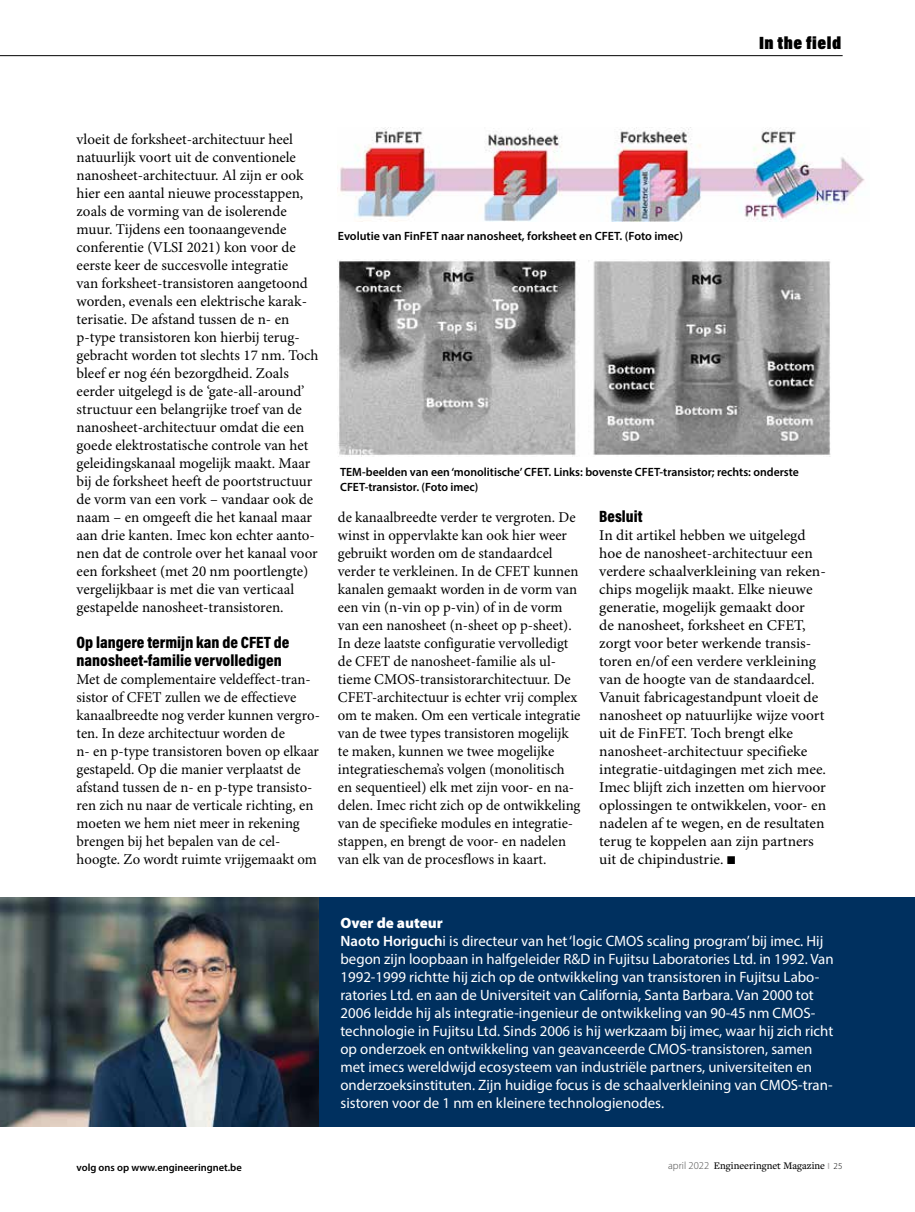
<style>
.page{position:relative;width:915px;height:1212px;background:#fff}
.page>*{position:absolute;margin:0;border:0;box-sizing:border-box;transform-origin:0 0}
.t1{font:900 18px "Acumin Pro Cond";letter-spacing:.03em;color:#000}
.t2{font:900 16.5px/18px "Acumin Pro Cond";color:#000}
.t3{font:15px/18px "Minion Pro";color:#000}
.t4{font:15px/18px "Myriad Pro";color:#fff}
.t5{font:600 12px/14.4px "Myriad Pro";color:#000}
.t6{font:500 10.5px "Freight Text Pro";color:#000}
.t7{font:600 10.5px "Myriad Pro";color:#000}
.s1{font-family:"Menlo";font-weight:700}
.s2{font-weight:900}
.s3{font-weight:600}
.s4{font-family:"Myriad Pro";font-weight:300;color:#4a4a49}
.s5{font-family:"Myriad Pro";font-weight:600;font-size:9px;color:#b3b2b2}
.s6{font-family:"Myriad Pro";font-weight:300;font-size:9px}
</style>
<div class="page">
<hr style="left:0;top:55px;width:842px;height:1px;background:#000">
<img style="left:340px;top:128px;width:525px;height:94px">
<img style="left:0;top:897px;width:319px;height:230px">
<img style="left:338px;top:259px;width:493px;height:197px">
<div style="left:319px;top:897px;width:595px;height:230px;background:#00305f"></div>
<p class="t1" style="left:758px;top:31px;width:84px">In the field</p>
<p class="t3" style="left:77px;top:131px;width:243px">vloeit de forksheet-architectuur heel natuurlijk voort uit de conventionele nanosheet-architectuur. Al zijn er ook hier een aantal nieuwe processtappen, zoals de vorming van de isolerende muur. Tijdens een toonaangevende conferentie (VLSI 2021) kon voor de eerste keer de succesvolle integratie<br>van forksheet-transistoren aangetoond worden, evenals een elektrische karak&shy;terisatie. De afstand tussen de n- en p-type transistoren kon hierbij terug&shy;gebracht worden tot slechts 17 nm. Toch bleef er nog één bezorgdheid. Zoals eerder uitgelegd is de ‘gate-all-around’ structuur een belangrijke troef van de nanosheet-architectuur omdat die een goede elektrostatische controle van het geleidingskanaal mogelijk maakt. Maar bij de forksheet heeft de poortstructuur de vorm van een vork – vandaar ook de naam – en omgeeft die het kanaal maar aan drie kanten. Imec kon echter aanto&shy;nen dat de controle over het kanaal voor een forksheet (met 20 nm poortlengte) vergelijkbaar is met die van verticaal gestapelde nanosheet-transistoren.</p>
<p class="t2" style="left:77px;top:633px;width:214px">Op langere termijn kan de CFET de nanosheet-familie vervolledigen</p>
<p class="t3" style="left:77px;top:671px;width:245px">Met de complementaire veldeffect-tran&shy;sistor of CFET zullen we de effectieve kanaalbreedte nog verder kunnen vergro&shy;ten. In deze architectuur worden de<br>n- en p-type transistoren boven op elkaar gestapeld. Op die manier verplaatst de afstand tussen de n- en p-type transisto&shy;ren zich nu naar de verticale richting, en moeten we hem niet meer in rekening brengen bij het bepalen van de cel&shy;hoogte. Zo wordt ruimte vrijgemaakt om</p>
<p class="t5" style="left:338px;top:228px;width:346px">Evolutie van FinFET naar nanosheet, forksheet en CFET. (Foto imec)</p>
<p class="t5" style="left:340px;top:465px;width:460px">TEM-beelden van een ‘monolitische’ CFET. Links: bovenste CFET-transistor; rechts: onderste<br>CFET-transistor. (Foto imec)</p>
<p class="t3" style="left:338px;top:509px;width:244px">de kanaalbreedte verder te vergroten. De winst in oppervlakte kan ook hier weer gebruikt worden om de standaardcel verder te verkleinen. In de CFET kunnen kanalen gemaakt worden in de vorm van een vin (n-vin op p-vin) of in de vorm van een nanosheet (n-sheet op p-sheet).<br>In deze laatste configuratie vervolledigt de CFET de nanosheet-familie als ul&shy;tieme CMOS-transistorarchitectuur. De CFET-architectuur is echter vrij complex om te maken. Om een verticale integratie van de twee types transistoren mogelijk te maken, kunnen we twee mogelijke integratieschema’s volgen (monolitisch en sequentieel) elk met zijn voor- en na&shy;delen. Imec richt zich op de ontwikkeling van de specifieke modules en integratie&shy;stappen, en brengt de voor- en nadelen van elk van de procesflows in kaart.</p>
<p class="t2" style="left:599px;top:507px;width:45px">Besluit</p>
<p class="t3" style="left:599px;top:527px;width:228px">In dit artikel hebben we uitgelegd hoe de nanosheet-architectuur een verdere schaalverkleining van reken&shy;chips mogelijk maakt. Elke nieuwe generatie, mogelijk gemaakt door<br>de nanosheet, forksheet en CFET, zorgt voor beter werkende transis&shy;toren en/of een verdere verkleining van de hoogte van de standaardcel.<br>Vanuit fabricagestandpunt vloeit de nanosheet op natuurlijke wijze voort uit de FinFET. Toch brengt elke nanosheet-architectuur specifieke integratie-uitdagingen met zich mee.<br>Imec blijft zich inzetten om hiervoor oplossingen te ontwikkelen, voor- en nadelen af te wegen, en de resultaten terug te koppelen aan zijn partners uit de chipindustrie. <span class="s1">◼</span></p>
<p class="t4" style="left:340px;top:913px;width:494px"><span class="s2">Over de auteur<br></span><span class="s3">Naoto Horiguch</span>i is directeur van het ‘logic CMOS scaling program’ bij imec. Hij begon zijn loopbaan in halfgeleider R&amp;D in Fujitsu Laboratories Ltd. in 1992. Van 1992-1999 richtte hij zich op de ontwikkeling van transistoren in Fujitsu Labo&shy;ratories Ltd. en aan de Universiteit van California, Santa Barbara. Van 2000 tot 2006 leidde hij als integratie-ingenieur de ontwikkeling van 90-45 nm CMOS&shy;technologie in Fujitsu Ltd. Sinds 2006 is hij werkzaam bij imec, waar hij zich richt op onderzoek en ontwikkeling van geavanceerde CMOS-transistoren, samen met imecs wereldwijd ecosysteem van industriële partners, universiteiten en onderzoeksinstituten. Zijn huidige focus is de schaalverkleining van CMOS-tran&shy;sistoren voor de 1 nm en kleinere technologienodes.</p>
<p class="t7" style="left:77px;top:1161px;width:167px">volg ons op www.engineeringnet.be</p>
<p class="t6" style="left:668px;top:1158px;width:176px"><span class="s4">april 2022</span> Engineeringnet Magazine <span class="s5">I</span> <span class="s6">25</span></p>
</div>
